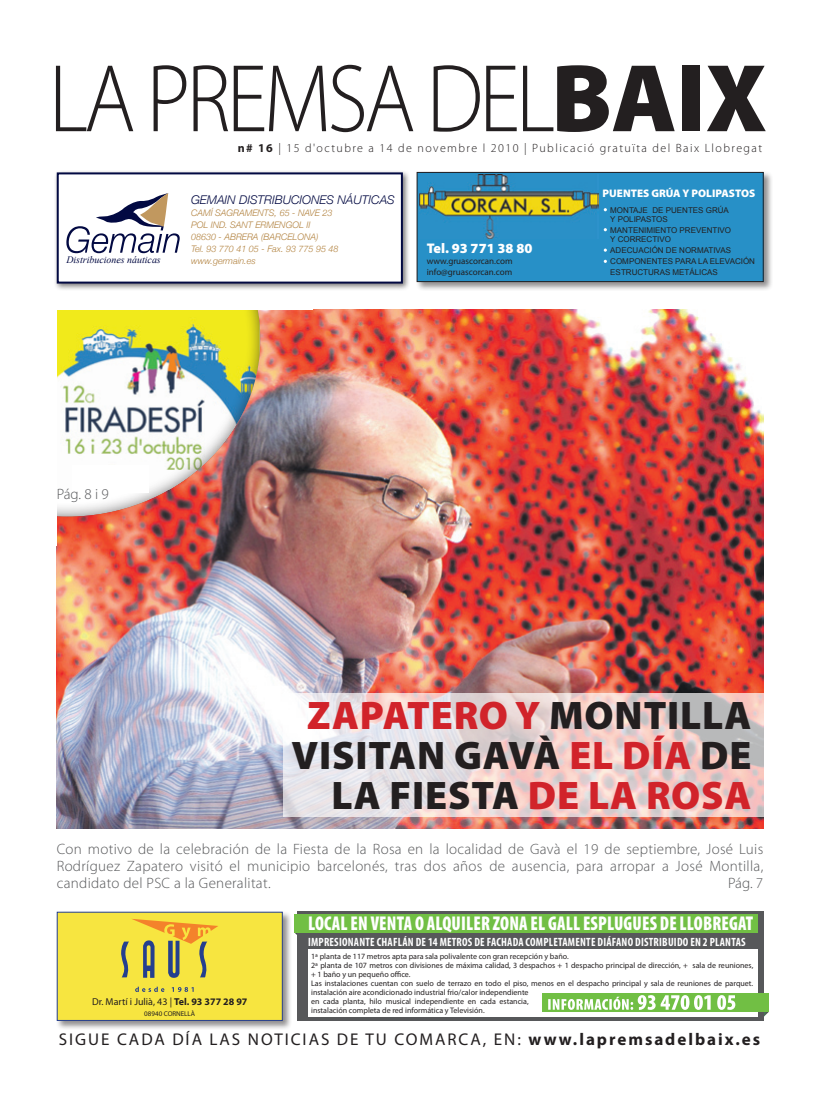
<style>
.page{position:relative;width:820px;height:1106px;background:#fff}
.page>*{position:absolute;margin:0;border:0;box-sizing:border-box;transform-origin:0 0}
.t1{font:300 97px "Myriad Pro";letter-spacing:-.045em;color:#231f20;scale:.9 1}
.t2{font:900 40px "Myriad Pro";letter-spacing:.02em;color:#231f20}
.t3{font:900 40px "Myriad Pro";color:#d1232a}
.t4{font:900 condensed 20px "Myriad Pro";letter-spacing:.01em;color:#fff;scale:.9 1}
.t5{font:17px "Myriad Pro";letter-spacing:.115em;color:#231f20}
.t6{font:300 15px/17px "Myriad Pro";letter-spacing:.02em;color:#57585a;text-align:justify}
.t7{font:900 14px "Myriad Pro";color:#fff}
.t8{font:700 condensed 12px "Myriad Pro";letter-spacing:.02em;color:#fff;scale:.95 1}
.t9{font:300 12px "Myriad Pro";letter-spacing:.12em;color:#231f20}
.t10{font:italic 300 12px "Helvetica Neue";color:#020942}
.t11{font:900 11px "Myriad Pro";color:#fff}
.t12{font:10px "Myriad Pro";color:#231f20}
.t13{font:italic 9.9px "Times New Roman";color:#020942}
.t14{font:italic 300 9px/12px "Helvetica Neue";color:#b2823f}
.t15{font:9px/11px "Myriad Pro";color:#231f20}
.t16{font:8px/9px "Myriad Pro";color:#231f20}
.t17{font:8px/9px "Arial";color:#231f20}
.t18{font:7px "Myriad Pro";color:#231f20}
.s1{font-weight:900}
.s2{font-weight:700}
.s3{color:#d1232a}
</style>
<div class="page">
<img style="left:57px;top:309px;width:706px;height:519px">
<div style="left:0;top:161px;width:261px;height:357px;background:#231f20;opacity:.75"></div>
<div style="left:0;top:156px;width:312px;height:153px;background:#fff"></div>
<div style="left:0;top:175px;width:57px;height:370px;background:#fff"></div>
<div style="left:415px;top:170px;width:362px;height:126px;background:#231f20;opacity:.5"></div>
<div style="left:417px;top:172px;width:346px;height:109px;background:#2790c7"></div>
<div style="left:416px;top:172px;width:347px;height:110px;border:1px solid #231f20"></div>
<img style="left:420px;top:174px;width:178px;height:64px">
<div style="left:53px;top:169px;width:366px;height:127px;background:#231f20;opacity:.6"></div>
<div style="left:57px;top:172px;width:346px;height:111px;background:#fff;border:2px solid #020942"></div>
<svg style="left:66px;top:193px;width:114px;height:60px"></svg>
<div style="left:55px;top:910px;width:241px;height:124px;background:#231f20;opacity:.5"></div>
<div style="left:57px;top:911px;width:226px;height:109px;background:#f7e540;border:1px solid #253f8e"></div>
<svg style="left:121px;top:919px;width:97px;height:58px"></svg>
<svg style="left:135px;top:986px;width:58px;height:6px"></svg>
<svg style="left:763px;top:1011px;width:5px;height:8px"></svg>
<svg style="left:294px;top:932px;width:3px;height:7px"></svg>
<div style="left:297px;top:911px;width:466px;height:109px;background:#57585a"></div>
<div style="left:308px;top:949px;width:449px;height:68px;background:#fff"></div>
<div style="left:294px;top:914px;width:462px;height:18px;background:#71bf44"></div>
<div style="left:542px;top:993px;width:226px;height:18px;background:#71bf44"></div>
<svg style="left:548px;top:995px;width:187px;height:14px"></svg>
<svg style="left:283px;top:693px;width:480px;height:124px;background:#e6d5d5"></svg>
<div style="left:73px;top:465px;width:75px;height:27px;background:#fff"></div>
<h1 class="t1" style="left:49px;top:45px;width:799px">LA PREMSA DEL<span class="s1">BAIX</span></h1>
<h3 class="t9" style="left:237px;top:141px;width:525px"><span class="s2">n# 16</span> | 15 d'octubre a 14 de novembre l 2010 | Publicació gratuïta del Baix Llobregat</h3>
<h3 class="t10" style="left:191px;top:192px;width:205px">GEMAIN DISTRIBUCIONES NÁUTICAS</h3>
<p class="t14" style="left:191px;top:206px;width:149px">CAMÍ SAGRAMENTS, 65 - NAVE 23<br>POL IND. SANT ERMENGOL II<br>08630 - ABRERA (BARCELONA)<br>Tel. 93 770 41 05 - Fax. 93 775 95 48</p>
<p class="t13" style="left:66px;top:253px;width:96px">Distribuciones náuticas</p>
<p class="t14" style="left:191px;top:254px;width:66px">www.germain.es</p>
<h3 class="t7" style="left:426px;top:240px;width:107px">TEL. 93 771 38 80</h3>
<p class="t15" style="left:426px;top:255px;width:87px">www.gruascorcan.com info@gruascorcan.com</p>
<h3 class="t11" style="left:602px;top:187px;width:154px">PUENTES GRÚA Y POLIPASTOS</h3>
<p class="t17" style="left:610px;top:205px;width:120px">MONTAJE DE PUENTES GRÚA<br>Y POLIPASTOS</p>
<p class="t17" style="left:610px;top:225px;width:122px">MANTENIMIENTO PREVENTIVO<br>Y CORRECTIVO</p>
<p class="t17" style="left:610px;top:244px;width:146px;line-height:11px">ADECUACIÓN DE NORMATIVAS<br>COMPONENTES PARA LA ELEVACIÓN<br>ESTRUCTURAS METÁLICAS</p>
<h3 class="t6" style="left:57px;top:486px;width:54px">Pág. 8 i 9</h3>
<h2 class="t3" style="left:307px;top:693px;width:51px">ZAPATERO</h2>
<h2 class="t2" style="left:515px;top:693px;width:94px"><span class="s3">Y</span>MONTILLA</h2>
<h2 class="t2" style="left:291px;top:733px;width:49px">VISITAN</h2>
<h2 class="t2" style="left:454px;top:733px;width:295px">GAVÀ <span class="s3">EL DÍA</span> DE</h2>
<h2 class="t2" style="left:331px;top:773px;width:103px">LA FIESTA</h2>
<h2 class="t3" style="left:527px;top:773px;width:171px">DE LA ROSA</h2>
<p class="t6" style="left:57px;top:840px;width:707px">Con motivo de la celebración de la Fiesta de la Rosa en la localidad de Gavà el 19 de septiembre, José Luis Rodríguez Zapatero visitó el municipio barcelonés, tras dos años de ausencia, para arropar a José Montilla, candidato del PSC a la Generalitat.</p>
<h3 class="t6" style="left:727px;top:874px;width:37px">Pág. 7</h3>
<p class="t12" style="left:92px;top:995px;width:157px">Dr. Martí i Julià, 43 | <span class="s2">Tel. 93 377 28 97</span></p>
<p class="t18" style="left:144px;top:1008px;width:52px">08940 CORNELLÀ</p>
<h3 class="t4" style="left:308px;top:912px;width:496px">LOCAL EN VENTA O ALQUILER ZONA EL GALL ESPLUGUES DE LLOBREGAT</h3>
<h3 class="t8" style="left:308px;top:934px;width:462px">IMPRESIONANTE CHAFLÁN DE 14 METROS DE FACHADA COMPLETAMENTE DIÁFANO DISTRIBUIDO EN 2 PLANTAS</h3>
<p class="t16" style="left:311px;top:951px;width:443px">1ª planta de 117 metros apta para sala polivalente con gran recepción y baño.<br>2ª planta de 107 metros con divisiones de máxima calidad, 3 despachos + 1 despacho principal de dirección, + sala de reuniones, + 1 baño y un pequeño office.<br>Las instalaciones cuentan con suelo de terrazo en todo el piso, menos en el despacho principal y sala de reuniones de parquet. instalación aire acondicionado industrial frio/calor independiente<br>en cada planta, hilo musical independiente en cada estancia,<br>instalación completa de red informática y Televisión.</p>
<h3 class="t5" style="left:59px;top:1028px;width:702px">SIGUE CADA DÍA LAS NOTICIAS DE TU COMARCA, EN: <span class="s2">www.lapremsadelbaix.es</span></h3>
</div>
